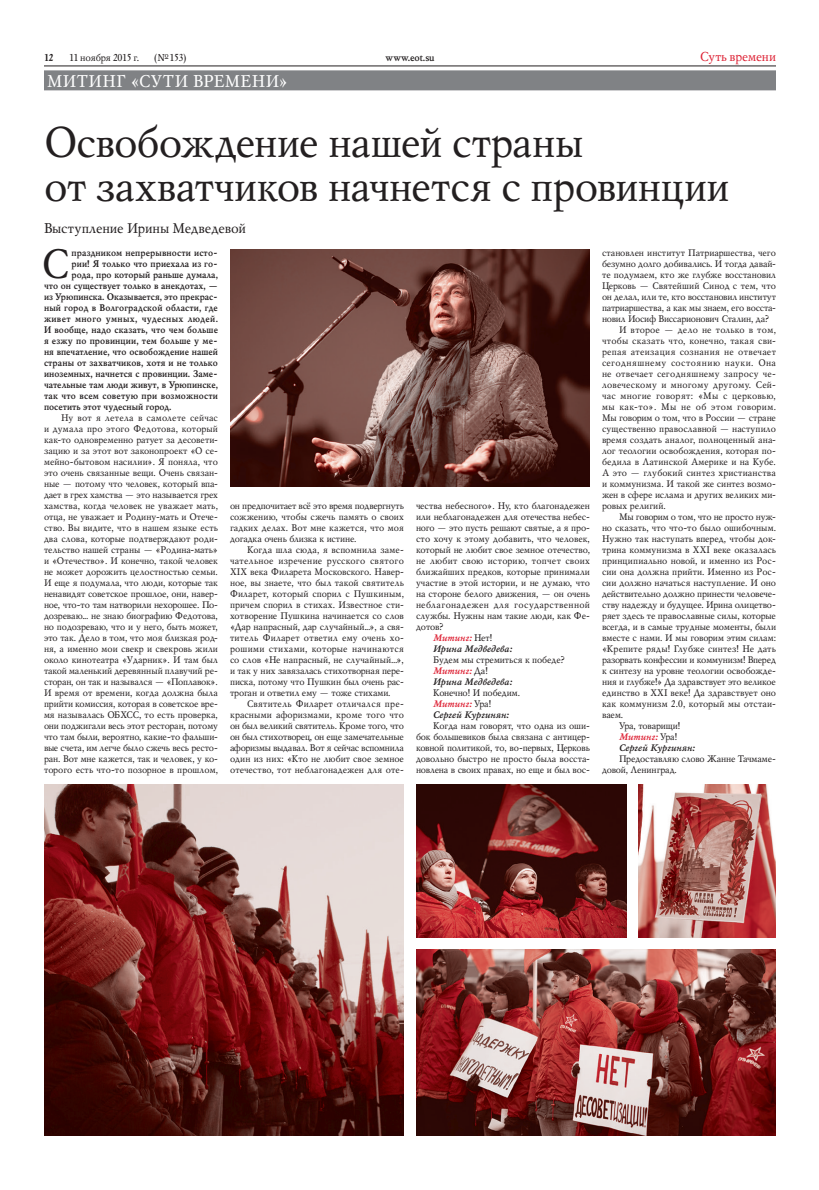
<style>
.page{position:relative;width:819px;height:1190px;background:#fff}
.page>*{position:absolute;margin:0;border:0;box-sizing:border-box;transform-origin:0 0}
.Heading{font:43px/44px "Mysl";letter-spacing:-.01em;color:#231f20}
.DropCap{font:40.9px "Mysl";color:#231f20}
.t1{font:17px "Mysl";letter-spacing:.025em;color:#fff}
.Subheading{font:14px "Mysl";letter-spacing:.005em;color:#231f20}
.t2{font:13px "Mysl";color:#dd2033}
.t3{font:10px "Mysl";letter-spacing:-.035em;color:#231f20}
.t4{font:700 10px "Mysl";letter-spacing:-.015em;color:#231f20}
.t5{font:9.5px/11px "Mysl";letter-spacing:-.005em;color:#231f20;text-align:justify}
.DropCap-2{font:700 9.5px "Mysl";color:#231f20}
.t6{font:italic 700 9.5px "Mysl";color:#231f20}
.t7{font:italic 700 9.5px "Mysl";color:#dd2033}
.DropCap-3{font:700 9.5px "Mysl";letter-spacing:.035em;color:#231f20}
.s1{font-weight:400;font-style:normal;color:#231f20}
</style>
<div class="page">
<hr style="left:44px;top:66px;width:732px;height:1px;background:#231f20">
<div style="left:44px;top:70px;width:732px;height:20px;background:#808285"></div>
<img style="left:230px;top:249px;width:360px;height:238px">
<img style="left:44px;top:784px;width:360px;height:352px">
<img style="left:416px;top:949px;width:360px;height:187px">
<img style="left:638px;top:784px;width:138px;height:154px">
<img style="left:416px;top:784px;width:210px;height:154px">
<p class="t4" style="left:44px;top:50px;width:11px">12</p>
<p class="t3" style="left:69px;top:51px;width:72px">11 ноября 2015 г.</p>
<p class="t3" style="left:154px;top:51px;width:34px">(№153)</p>
<p class="t4" style="left:386px;top:50px;width:51px">www.eot.su</p>
<h3 class="t2" style="left:700px;top:48px;width:77px">Суть времени</h3>
<h3 class="t1" style="left:47px;top:70px;width:242px">Митинг «Сути времени»</h3>
<p class="Heading" style="left:44px;top:120px;width:687px">Освобождение нашей страны<br>от захватчиков начнется с провинции</p>
<p class="Subheading" style="left:44px;top:219px;width:203px">Выступление Ирины Медведевой</p>
<p class="DropCap" style="left:42px;top:237px;width:29px">С</p>
<p class="DropCap-2" style="left:72px;top:246px;width:148px">праздником непрерывности исто-</p>
<p class="t5" style="left:602px;top:247px;width:176px">становлен институт Патриаршества, чего безумно долго добивались. И тогда давай&shy;те подумаем, кто же глубже восстановил Церковь — Святейший Синод с тем, что он делал, или те, кто восстановил институт патриаршества, а как мы знаем, его восста&shy;новил Иосиф Виссарионович Сталин, да?</p>
<p class="t5" style="left:602px;top:324px;width:176px;text-indent:17px">И второе — дело не только в том, чтобы сказать что, конечно, такая сви&shy;репая атеизация сознания не отвечает сегодняшнему состоянию науки. Она не отвечает сегодняшнему запросу че&shy;ловеческому и многому другому. Сей&shy;час многие говорят: «Мы с церковью, мы как-то». Мы не об этом говорим.<br>Мы говорим о том, что в России — стране существенно православной — наступило время создать аналог, полноценный ана&shy;лог теологии освобождения, которая по&shy;бедила в Латинской Америке и на Кубе.<br>А это — глубокий синтез христианства и коммунизма. И такой же синтез возмо&shy;жен в сфере ислама и других великих ми&shy;ровых религий.</p>
<p class="t5" style="left:602px;top:511px;width:176px;text-indent:17px">Мы говорим о том, что не просто нуж&shy;но сказать, что что-то было ошибочным.<br>Нужно так наступать вперед, чтобы док&shy;трина коммунизма в XXI веке оказалась принципиально новой, и именно из Рос&shy;сии она должна прийти. Именно из Рос&shy;сии должно начаться наступление. И оно действительно должно принести человече&shy;ству надежду и будущее. Ирина олицетво&shy;ряет здесь те православные силы, которые всегда, и в самые трудные моменты, были вместе с нами. И мы говорим этим силам: «Крепите ряды! Глубже синтез! Не дать разорвать конфессии и коммунизм! Вперед к синтезу на уровне теологии освобожде&shy;ния и глубже!» Да здравствует это великое единство в XXI веке! Да здравствует оно как коммунизм 2.0, который мы отстаи&shy;ваем.</p>
<p class="t5" style="left:619px;top:720px;width:63px">Ура, товарищи!</p>
<p class="t7" style="left:619px;top:730px;width:60px">Митинг: <span class="s1">Ура!</span></p>
<p class="t6" style="left:619px;top:741px;width:77px">Сергей Кургинян:</p>
<p class="t5" style="left:602px;top:753px;width:176px;text-indent:17px">Предоставляю слово Жанне Тачмаме&shy;довой, Ленинград.</p>
<p class="DropCap-2" style="left:72px;top:257px;width:148px">рии! Я только что приехала из го-</p>
<p class="DropCap-2" style="left:72px;top:268px;width:148px">рода, про который раньше думала,</p>
<p class="DropCap-2" style="left:44px;top:279px;width:176px">что он существует только в анекдотах, —</p>
<p class="DropCap-2" style="left:44px;top:290px;width:175px">из Урюпинска. Оказывается, это прекрас-</p>
<p class="DropCap-2" style="left:44px;top:301px;width:175px">ный город в Волгоградской области, где</p>
<p class="DropCap-3" style="left:44px;top:312px;width:176px">живет много умных, чудесных людей.</p>
<p class="DropCap-2" style="left:44px;top:323px;width:176px">И вообще, надо сказать, что чем больше</p>
<p class="DropCap-2" style="left:44px;top:334px;width:175px">я езжу по провинции, тем больше у ме-</p>
<p class="DropCap-2" style="left:44px;top:345px;width:176px">ня впечатление, что освобождение нашей</p>
<p class="DropCap-2" style="left:44px;top:356px;width:175px">страны от захватчиков, хотя и не только</p>
<p class="DropCap-2" style="left:44px;top:367px;width:175px">иноземных, начнется с провинции. Заме-</p>
<p class="DropCap-2" style="left:44px;top:378px;width:176px">чательные там люди живут, в Урюпинске,</p>
<p class="DropCap-2" style="left:44px;top:389px;width:175px">так что всем советую при возможности</p>
<p class="DropCap-2" style="left:44px;top:400px;width:129px">посетить этот чудесный город.</p>
<p class="t5" style="left:44px;top:412px;width:176px;text-indent:17px">Ну вот я летела в самолете сейчас и думала про этого Федотова, который как-то одновременно ратует за десовети&shy;зацию и за этот вот законопроект «О се&shy;мейно-бытовом насилии». Я поняла, что это очень связанные вещи. Очень связан&shy;ные — потому что человек, который впа&shy;дает в грех хамства — это называется грех хамства, когда человек не уважает мать, отца, не уважает и Родину-мать и Отече&shy;ство. Вы видите, что в нашем языке есть два слова, которые подтверждают роди&shy;тельство нашей страны — «Родина-мать» и «Отечество». И конечно, такой человек не может дорожить целостностью семьи.<br>И еще я подумала, что люди, которые так ненавидят советское прошлое, они, навер&shy;ное, что-то там натворили нехорошее. По&shy;дозреваю... не знаю биографию Федотова, но подозреваю, что и у него, быть может, это так. Дело в том, что моя близкая род&shy;ня, а именно мои свекр и свекровь жили около кинотеатра «Ударник». И там был такой маленький деревянный плавучий ре&shy;сторан, он так и назывался — «Поплавок».<br>И время от времени, когда должна была прийти комиссия, которая в советское вре&shy;мя называлась ОБХСС, то есть проверка, они поджигали весь этот ресторан, потому что там были, вероятно, какие-то фальши&shy;вые счета, им легче было сжечь весь ресто&shy;ран. Вот мне кажется, так и человек, у ко&shy;торого есть что-то позорное в прошлом,</p>
<p class="t5" style="left:416px;top:500px;width:176px">чества небесного». Ну, кто благонадежен или неблагонадежен для отечества небес&shy;ного — это пусть решают святые, а я про&shy;сто хочу к этому добавить, что человек, который не любит свое земное отечество, не любит свою историю, топчет своих ближайших предков, которые принимали участие в этой истории, и не думаю, что на стороне белого движения, — он очень неблагонадежен для государственной службы. Нужны нам такие люди, как Фе&shy;дотов?</p>
<p class="t7" style="left:433px;top:631px;width:61px">Митинг: <span class="s1">Нет!</span></p>
<p class="t6" style="left:433px;top:642px;width:81px">Ирина Медведева:</p>
<p class="t5" style="left:433px;top:654px;width:133px">Будем мы стремиться к победе?</p>
<p class="t7" style="left:433px;top:664px;width:56px">Митинг: <span class="s1">Да!</span></p>
<p class="t6" style="left:433px;top:675px;width:81px">Ирина Медведева:</p>
<p class="t5" style="left:433px;top:687px;width:89px">Конечно! И победим.</p>
<p class="t7" style="left:433px;top:697px;width:60px">Митинг: <span class="s1">Ура!</span></p>
<p class="t6" style="left:433px;top:708px;width:77px">Сергей Кургинян:</p>
<p class="t5" style="left:416px;top:720px;width:176px;text-indent:17px">Когда нам говорят, что одна из оши&shy;бок большевиков была связана с антицер&shy;ковной политикой, то, во‑первых, Церковь довольно быстро не просто была восста&shy;новлена в своих правах, но еще и был вос-</p>
<p class="t5" style="left:230px;top:500px;width:176px">он предпочитает всё это время подвергнуть сожжению, чтобы сжечь память о своих гадких делах. Вот мне кажется, что моя догадка очень близка к истине.</p>
<p class="t5" style="left:230px;top:544px;width:176px;text-indent:17px">Когда шла сюда, я вспомнила заме&shy;чательное изречение русского святого XIX века Филарета Московского. Навер&shy;ное, вы знаете, что был такой святитель Филарет, который спорил с Пушкиным, причем спорил в стихах. Известное сти&shy;хотворение Пушкина начинается со слов «Дар напрасный, дар случайный...», а свя&shy;титель Филарет ответил ему очень хо&shy;рошими стихами, которые начинаются со слов «Не напрасный, не случайный...», и так у них завязалась стихотворная пере&shy;писка, потому что Пушкин был очень рас&shy;троган и ответил ему — тоже стихами.</p>
<p class="t5" style="left:230px;top:698px;width:176px;text-indent:17px">Святитель Филарет отличался пре&shy;красными афоризмами, кроме того что он был великий святитель. Кроме того, что он был стихотворец, он еще замечательные афоризмы выдавал. Вот я сейчас вспомнила один из них: «Кто не любит свое земное отечество, тот неблагонадежен для оте-</p>
</div>
